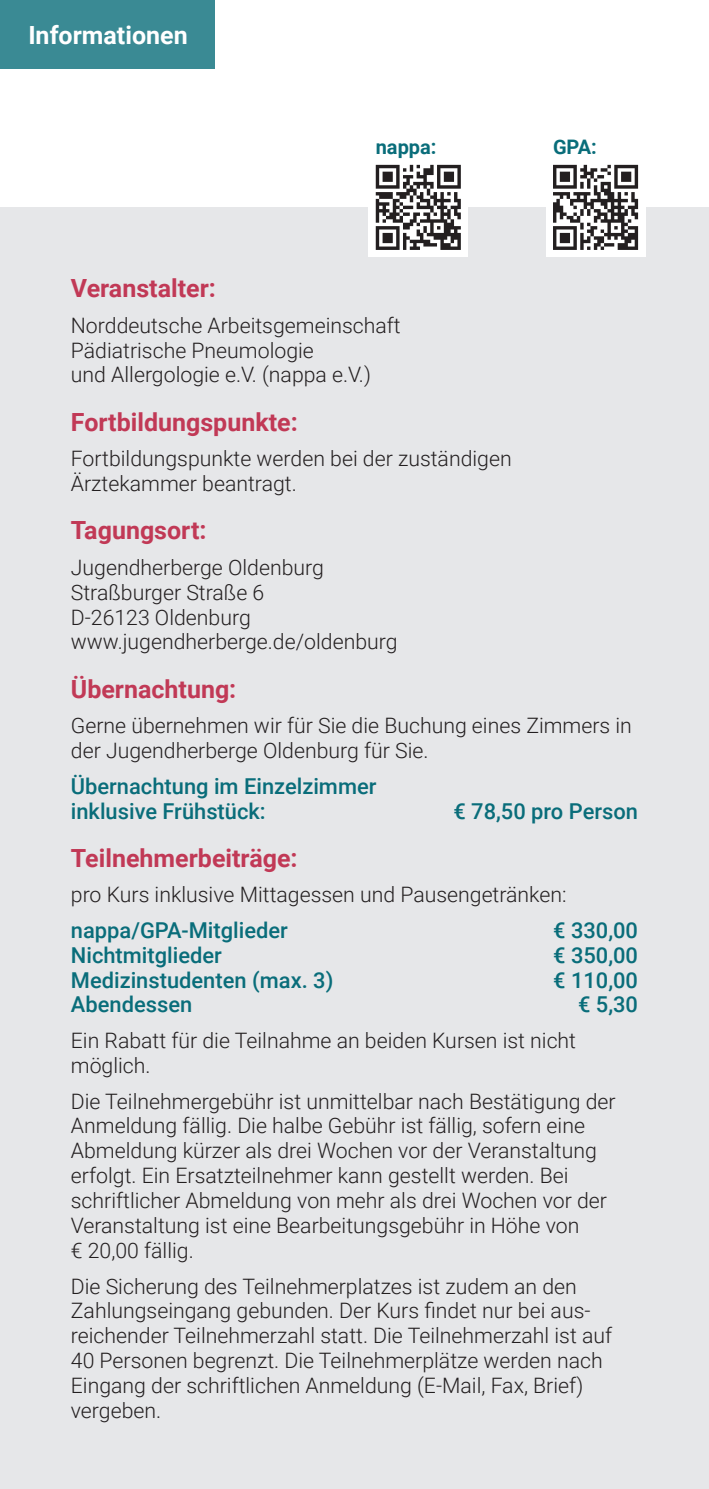
<style>
.page{position:relative;width:709px;height:1489px;background:#fff}
.page>*{position:absolute;margin:0;border:0;box-sizing:border-box;transform-origin:0 0}
.t1{font:700 25px "Roboto";color:#c13956}
.t2{font:700 25px "Roboto";color:#fff}
.t3{font:500 22px/25px "Roboto";color:#096d7a}
.t4{font:300 21.25px/25px "Roboto";color:#231f20}
.t5{font:700 20px "Roboto";color:#096d7a}
</style>
<div class="page">
<div style="left:0;top:207px;width:709px;height:1281px;background:#e6e7e9"></div>
<div style="left:0;top:0;width:215px;height:69px;background:#3a8a94"></div>
<div style="left:546px;top:158px;width:99px;height:99px;background:#fff"></div>
<svg style="left:553px;top:165px;width:85px;height:85px"></svg>
<div style="left:369px;top:158px;width:99px;height:99px;background:#fff"></div>
<svg style="left:376px;top:165px;width:85px;height:85px"></svg>
<p class="t2" style="left:28px;top:17px;width:161px">Informationen</p>
<p class="t5" style="left:376px;top:133px;width:62px">nappa:</p>
<p class="t5" style="left:553px;top:133px;width:45px">GPA:</p>
<p class="t1" style="left:71px;top:271px;width:146px">Veranstalter:</p>
<p class="t4" style="left:71px;top:312px;width:331px">Norddeutsche Arbeitsgemeinschaft<br>Pädiatrische Pneumologie<br>und Allergologie e.V. (nappa e.V.)</p>
<p class="t1" style="left:71px;top:404px;width:228px">Fortbildungspunkte:</p>
<p class="t4" style="left:71px;top:445px;width:442px">Fortbildungspunkte werden bei der zuständigen<br>Ärztekammer beantragt.</p>
<p class="t1" style="left:71px;top:512px;width:137px">Tagungsort:</p>
<p class="t4" style="left:71px;top:554px;width:328px">Jugendherberge Oldenburg<br>Straßburger Straße 6<br>D-26123 Oldenburg www.jugendherberge.de/oldenburg</p>
<p class="t1" style="left:71px;top:671px;width:167px">Übernachtung:</p>
<p class="t4" style="left:71px;top:712px;width:562px">Gerne übernehmen wir für Sie die Buchung eines Zimmers in der Jugendherberge Oldenburg für Sie.</p>
<p class="t3" style="left:71px;top:772px;width:307px">Übernachtung im Einzelzimmer inklusive Frühstück:</p>
<p class="t3" style="left:453px;top:797px;width:186px">€ 78,50 pro Person</p>
<p class="t1" style="left:71px;top:840px;width:228px">Teilnehmerbeiträge:</p>
<p class="t4" style="left:71px;top:881px;width:497px">pro Kurs inklusive Mittagessen und Pausengetränken:</p>
<p class="t3" style="left:71px;top:916px;width:218px">nappa/GPA-Mitglieder</p>
<p class="t3" style="left:553px;top:916px;width:86px">€ 330,00</p>
<p class="t3" style="left:71px;top:941px;width:152px">Nichtmitglieder</p>
<p class="t3" style="left:553px;top:941px;width:86px">€ 350,00</p>
<p class="t3" style="left:71px;top:966px;width:264px">Medizinstudenten (max. 3)</p>
<p class="t3" style="left:553px;top:966px;width:86px">€ 110,00</p>
<p class="t3" style="left:71px;top:991px;width:123px">Abendessen</p>
<p class="t3" style="left:578px;top:991px;width:61px">€ 5,30</p>
<p class="t4" style="left:71px;top:1027px;width:506px">Ein Rabatt für die Teilnahme an beiden Kursen ist nicht möglich.</p>
<p class="t4" style="left:71px;top:1087px;width:546px">Die Teilnehmergebühr ist unmittelbar nach Bestätigung der Anmeldung fällig. Die halbe Gebühr ist fällig, sofern eine Abmeldung kürzer als drei Wochen vor der Veranstaltung erfolgt. Ein Ersatzteilnehmer kann gestellt werden. Bei schriftlicher Abmeldung von mehr als drei Wochen vor der Veranstaltung ist eine Bearbeitungsgebühr in Höhe von<br>€ 20,00 fällig.</p>
<p class="t4" style="left:71px;top:1272px;width:543px">Die Sicherung des Teilnehmerplatzes ist zudem an den Zahlungseingang gebunden. Der Kurs findet nur bei aus&shy;reichender Teilnehmerzahl statt. Die Teilnehmerzahl ist auf 40 Personen begrenzt. Die Teilnehmerplätze werden nach Eingang der schriftlichen Anmeldung (E-Mail, Fax, Brief) vergeben.</p>
</div>
